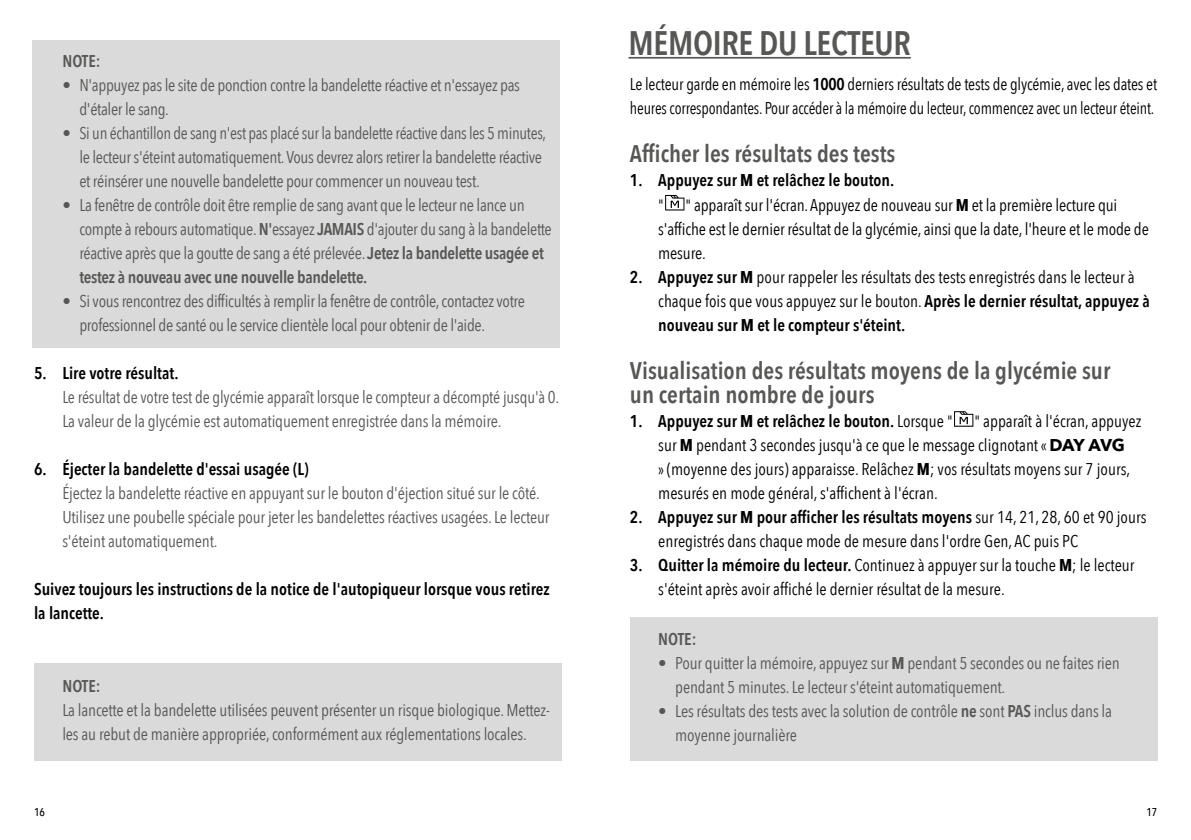
<style>
.page{position:relative;width:1191px;height:840px;background:#fff}
.page>*{position:absolute;margin:0;border:0;box-sizing:border-box;transform-origin:0 0}
.t1{font:600 34px "Avenir Next Condensed";letter-spacing:-.01em;color:#575756}
.t2{font:600 24px/24px "Avenir Next Condensed";color:#575756}
.t3{font:17px/24px "Avenir Next Condensed";letter-spacing:-.015em;color:#575756}
.t4{font:17px/24px "Avenir Next Condensed";color:#000}
.t5{font:600 17px/24px "Avenir Next Condensed";color:#000}
.t6{font:600 17px "Avenir Next Condensed";color:#575756}
.t7{font:16.4px "Avenir Next Condensed";color:#000}
.t8{font:500 11.4px "Avenir Next Condensed";color:#000}
.s1{font-weight:600}
.s2{font-weight:700}
.s3{font-size:16.4px}
.s4{font-weight:400}
.s5{font-weight:400;font-size:16.4px}
.s6{font-family:"Avenir Next";font-weight:700}
</style>
<div class="page">
<div style="left:34px;top:662px;width:527px;height:98px;background:#dadada"></div>
<div style="left:33px;top:40px;width:527px;height:307px;background:#dadada"></div>
<div style="left:630px;top:616px;width:527px;height:144px;background:#dadada"></div>
<svg style="left:665px;top:195px;width:19px;height:15px"></svg>
<svg style="left:954px;top:411px;width:19px;height:15px"></svg>
<hr style="left:628px;top:57px;width:282px;height:2px;background:#575756">
<p class="t6" style="left:62px;top:46px;width:40px">NOTE:</p>
<p class="t3" style="left:79px;top:72px;width:442px;text-indent:-17px">• N'appuyez pas le site de ponction contre la bandelette réactive et n'essayez pas d'étaler le sang.</p>
<p class="t3" style="left:79px;top:120px;width:468px;text-indent:-17px">• Si un échantillon de sang n'est pas placé sur la bandelette réactive dans les 5 minutes, le lecteur s'éteint automatiquement. Vous devrez alors retirer la bandelette réactive et réinsérer une nouvelle bandelette pour commencer un nouveau test.</p>
<p class="t3" style="left:79px;top:192px;width:474px;text-indent:-17px">• La fenêtre de contrôle doit être remplie de sang avant que le lecteur ne lance un compte à rebours automatique. <span class="s1">N'</span>essayez <span class="s1">JAMAIS</span> d'ajouter du sang à la bandelette réactive après que la goutte de sang a été prélevée. <span class="s1">Jetez la bandelette usagée et testez à nouveau avec une nouvelle bandelette.</span></p>
<p class="t3" style="left:79px;top:288px;width:447px;text-indent:-17px">• Si vous rencontrez des difficultés à remplir la fenêtre de contrôle, contactez votre professionnel de santé ou le service clientèle local pour obtenir de l'aide.</p>
<p class="t5" style="left:34px;top:360px;width:146px">5. Lire votre résultat.</p>
<p class="t3" style="left:62px;top:384px;width:498px">Le résultat de votre test de glycémie apparaît lorsque le compteur a décompté jusqu'à 0.<br>La valeur de la glycémie est automatiquement enregistrée dans la mémoire.</p>
<p class="t5" style="left:34px;top:456px;width:276px">6. Éjecter la bandelette d'essai usagée (L)</p>
<p class="t3" style="left:62px;top:480px;width:489px">Éjectez la bandelette réactive en appuyant sur le bouton d'éjection situé sur le côté.<br>Utilisez une poubelle spéciale pour jeter les bandelettes réactives usagées. Le lecteur s'éteint automatiquement.</p>
<p class="t5" style="left:34px;top:576px;width:517px">Suivez toujours les instructions de la notice de l'autopiqueur lorsque vous retirez la lancette.</p>
<p class="t6" style="left:62px;top:670px;width:40px">NOTE:</p>
<p class="t3" style="left:62px;top:696px;width:489px">La lancette et la bandelette utilisées peuvent présenter un risque biologique. Mettez&shy;les au rebut de manière appropriée, conformément aux réglementations locales.</p>
<h1 class="t1" style="left:628px;top:14px;width:284px">MÉMOIRE DU LECTEUR</h1>
<p class="t4" style="left:630px;top:72px;width:529px">Le lecteur garde en mémoire les <span class="s1">1000</span> derniers résultats de tests de glycémie, avec les dates et heures correspondantes. Pour accéder à la mémoire du lecteur, commencez avec un lecteur éteint.</p>
<h2 class="t2" style="left:630px;top:141px;width:267px">Afficher les résultats des tests</h2>
<p class="t5" style="left:630px;top:168px;width:266px">1. Appuyez sur <span class="s2">M</span> et relâchez le bouton.</p>
<p class="t7" style="left:658px;top:191px;width:7px">"</p>
<p class="t4" style="left:658px;top:192px;width:492px;text-indent:27px"><span class="s3">"</span> apparaît sur l'écran. Appuyez de nouveau sur <span class="s2">M</span> et la première lecture qui s'affiche est le dernier résultat de la glycémie, ainsi que la date, l'heure et le mode de mesure.</p>
<p class="t4" style="left:658px;top:264px;width:493px;text-indent:-28px"><span class="s1">2. Appuyez sur</span> <span class="s2">M</span> pour rappeler les résultats des tests enregistrés dans le lecteur à chaque fois que vous appuyez sur le bouton. <span class="s1">Après le dernier résultat, appuyez à nouveau sur</span> <span class="s2">M</span> <span class="s1">et le compteur s'éteint.</span></p>
<h2 class="t2" style="left:630px;top:357px;width:482px">Visualisation des résultats moyens de la glycémie sur un certain nombre de jours</h2>
<p class="t5" style="left:630px;top:408px;width:324px">1. Appuyez sur <span class="s2">M</span> et relâchez le bouton. <span class="s4">Lorsque</span> <span class="s5">"</span></p>
<p class="t4" style="left:658px;top:408px;width:484px;text-indent:316px"><span class="s3">"</span> apparaît à l'écran, appuyez sur <span class="s2">M</span> pendant 3 secondes jusqu'à ce que le message clignotant « <span class="s6">DAY AVG<br></span>» (moyenne des jours) apparaisse. Relâchez <span class="s2">M</span>; vos résultats moyens sur 7 jours, mesurés en mode général, s'affichent à l'écran.</p>
<p class="t4" style="left:658px;top:504px;width:490px;text-indent:-28px"><span class="s1">2. Appuyez sur</span> <span class="s2">M</span> <span class="s1">pour afficher les résultats moyens</span> sur 14, 21, 28, 60 et 90 jours enregistrés dans chaque mode de mesure dans l'ordre Gen, AC puis PC</p>
<p class="t4" style="left:658px;top:552px;width:478px;text-indent:-28px"><span class="s1">3. Quitter la mémoire du lecteur.</span> Continuez à appuyer sur la touche <span class="s2">M</span>; le lecteur s'éteint après avoir affiché le dernier résultat de la mesure.</p>
<p class="t6" style="left:658px;top:624px;width:40px">NOTE:</p>
<p class="t3" style="left:675px;top:650px;width:446px;text-indent:-17px">• Pour quitter la mémoire, appuyez sur <span class="s2">M</span> pendant 5 secondes ou ne faites rien pendant 5 minutes. Le lecteur s'éteint automatiquement.</p>
<p class="t3" style="left:675px;top:698px;width:438px;text-indent:-17px">• Les résultats des tests avec la solution de contrôle <span class="s1">ne</span> sont <span class="s1">PAS</span> inclus dans la moyenne journalière</p>
<p class="t8" style="left:34px;top:804px;width:12px">16</p>
<p class="t8" style="left:1146px;top:804px;width:12px">17</p>
</div>
